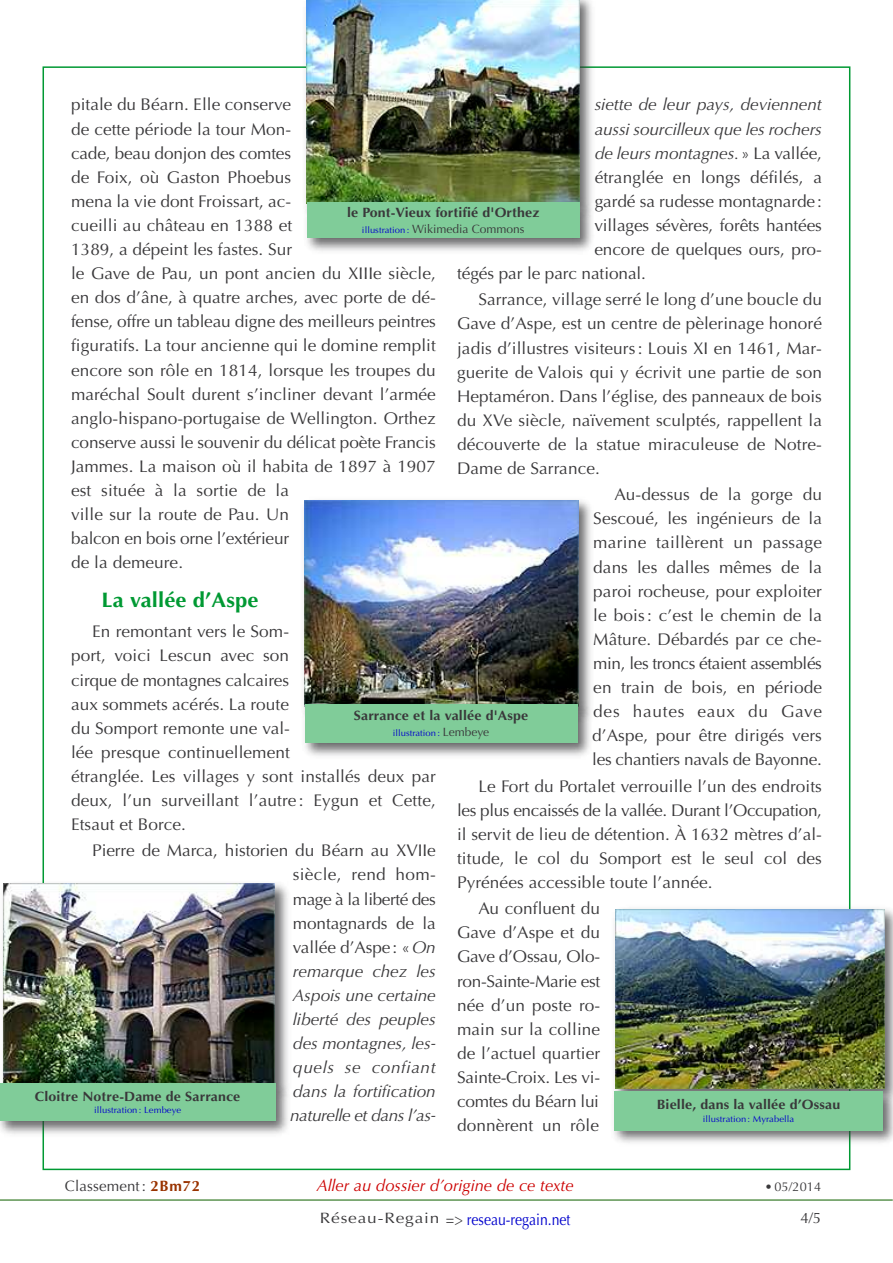
<style>
.page{position:relative;width:893px;height:1263px;background:#fff}
.page>*{position:absolute;margin:0;border:0;box-sizing:border-box;transform-origin:0 0}
.t1{font:700 21px "Optima";letter-spacing:.005em;color:#093;scale:1.05 1}
.t2{font:16.8px/24.2px "Optima";letter-spacing:.005em;color:#39383a;text-align:justify}
.t3{font:italic 16.8px/24.2px "Optima";letter-spacing:-.01em;color:#39383a;text-align:justify}
.t4{font:italic 16.5px "Optima";color:#c00}
.t5{font:16.5px "Optima";color:#00c;scale:.85 1}
.t6{font:15px "Optima";letter-spacing:.01em;color:#39383a}
.t7{font:700 13.5px "Optima";letter-spacing:.01em;color:#39383a;scale:1.05 1}
.t8{font:12.75px "Optima";letter-spacing:.01em;color:#39383a}
.t9{font:12px "Optima";color:#39383a}
.t10{font:9px "Optima";letter-spacing:.005em;color:#00c;scale:1.05 1}
.s1{font-style:normal}
.s2{font-size:9px;color:#00c}
.s3{font-size:12px;color:#39383a}
.s4{font-weight:700;color:#930}
.s5{font-size:15px;color:#39383a}
.s6{color:#39383a}
</style>
<div class="page">
<img style="left:615px;top:897px;width:278px;height:187px">
<img style="left:615px;top:910px;width:269px;height:174px">
<img style="left:614px;top:1084px;width:279px;height:66px">
<div style="left:614px;top:1091px;width:269px;height:39px;background:#80cc99"></div>
<img style="left:299px;top:0;width:300px;height:196px">
<img style="left:306px;top:0;width:274px;height:196px">
<img style="left:2px;top:877px;width:286px;height:200px">
<img style="left:4px;top:883px;width:271px;height:194px">
<img style="left:0;top:1077px;width:289px;height:63px">
<div style="left:0;top:1083px;width:275px;height:38px;background:#80cc99"></div>
<img style="left:578px;top:500px;width:13px;height:198px">
<img style="left:304px;top:500px;width:274px;height:198px">
<img style="left:303px;top:698px;width:288px;height:58px">
<div style="left:305px;top:704px;width:272px;height:39px;background:#80cc99"></div>
<img style="left:305px;top:196px;width:288px;height:55px">
<div style="left:307px;top:203px;width:272px;height:35px;background:#80cc99"></div>
<hr style="left:0;top:1199px;width:893px;height:2px;background:#5d9451">
<p class="t2" style="left:71px;top:93px;width:366px;text-align:left">pitale du Béarn. Elle conserve<br>de cette période la tour Mon-<br>cade, beau donjon des comtes<br>de Foix, où Gaston Phoebus<br>mena la vie dont Froissart, ac-<br>cueilli au château en 1388 et<br>1389, a dépeint les fastes. Sur<br>le Gave de Pau, un pont ancien du XIIIe siècle, en dos d’âne, à quatre arches, avec porte de dé&shy;fense, offre un tableau digne des meilleurs peintres figuratifs. La tour ancienne qui le domine remplit encore son rôle en 1814, lorsque les troupes du maréchal Soult durent s’incliner devant l’armée anglo-hispano-portugaise de Wellington. Orthez conserve aussi le souvenir du délicat poète Francis Jammes. La maison où il habita de 1897 à 1907 est située à la sortie de la<br>ville sur la route de Pau. Un<br>balcon en bois orne l’extérieur<br>de la demeure.</p>
<p class="t1" style="left:102px;top:587px;width:151px">La vallée d’Aspe</p>
<p class="t2" style="left:71px;top:620px;width:366px;text-align:left;text-indent:21px">En remontant vers le Som-<br>port, voici Lescun avec son<br>cirque de montagnes calcaires<br>aux sommets acérés. La route<br>du Somport remonte une val-<br>lée presque continuellement<br>étranglée. Les villages y sont installés deux par deux, l’un surveillant l’autre : Eygun et Cette,<br>Etsaut et Borce.</p>
<p class="t3" style="left:290px;top:839px;width:147px;text-indent:-198px"><span class="s1">Pierre de Marca, historien du Béarn au XVIIe siècle, rend hom&shy;mage à la liberté des montagnards de la vallée d’Aspe: «</span>On remarque chez les Aspois une certaine liberté des peuples des montagnes, les&shy;quels se confiant dans la fortification naturelle et dans l’as-</p>
<p class="t3" style="left:595px;top:93px;width:229px">siette de leur pays, deviennent</p>
<p class="t3" style="left:595px;top:117px;width:229px">aussi sourcilleux que les rochers</p>
<p class="t3" style="left:595px;top:141px;width:229px">de leurs montagnes.<span class="s1">» La vallée,</span></p>
<p class="t2" style="left:595px;top:165px;width:229px">étranglée en longs défilés, a</p>
<p class="t2" style="left:595px;top:189px;width:229px">gardé sa rudesse montagnarde:</p>
<p class="t2" style="left:594px;top:213px;width:229px">villages sévères, forêts hantées</p>
<p class="t2" style="left:594px;top:237px;width:229px">encore de quelques ours, pro-</p>
<p class="t2" style="left:457px;top:262px;width:190px">tégés par le parc national.</p>
<p class="t2" style="left:457px;top:288px;width:366px;text-indent:21px">Sarrance, village serré le long d’une boucle du Gave d’Aspe, est un centre de pèlerinage honoré jadis d’illustres visiteurs: Louis XI en 1461, Mar&shy;guerite de Valois qui y écrivit une partie de son Heptaméron. Dans l’église, des panneaux de bois du XVe siècle, naïvement sculptés, rappellent la découverte de la statue miraculeuse de Notre-Dame de Sarrance.</p>
<p class="t2" style="left:592px;top:483px;width:231px;text-indent:22px">Au-dessus de la gorge du Sescoué, les ingénieurs de la marine taillèrent un passage dans les dalles mêmes de la paroi rocheuse, pour exploiter le bois: c’est le chemin de la Mâture. Débardés par ce che&shy;min, les troncs étaient assemblés en train de bois, en période des hautes eaux du Gave d’Aspe, pour être dirigés vers les chantiers navals de Bayonne.</p>
<p class="t2" style="left:457px;top:774px;width:366px;text-indent:21px">Le Fort du Portalet verrouille l’un des endroits les plus encaissés de la vallée. Durant l’Occupation, il servit de lieu de détention. À 1632 mètres d’al&shy;titude, le col du Somport est le seul col des Pyrénées accessible toute l’année.</p>
<p class="t2" style="left:457px;top:897px;width:145px;text-indent:21px">Au confluent du Gave d’Aspe et du Gave d’Ossau, Olo&shy;ron-Sainte-Marie est née d’un poste ro&shy;main sur la colline de l’actuel quartier Sainte-Croix. Les vi&shy;comtes du Béarn lui donnèrent un rôle</p>
<p class="t7" style="left:347px;top:205px;width:185px">le Pont-Vieux fortifié d'Orthez</p>
<p class="t9" style="left:362px;top:222px;width:164px"><span class="s2">illustration:</span> Wikimedia Commons</p>
<p class="t7" style="left:354px;top:708px;width:167px">Sarrance et la vallée d'Aspe</p>
<p class="t10" style="left:393px;top:728px;width:93px">illustration: <span class="s3">Lembeye</span></p>
<p class="t7" style="left:35px;top:1088px;width:197px">Cloitre Notre-Dame de Sarrance</p>
<p class="t10" style="left:94px;top:1105px;width:84px">illustration: Lembeye</p>
<p class="t7" style="left:657px;top:1097px;width:176px">Bielle, dans la vallée d’Ossau</p>
<p class="t10" style="left:703px;top:1114px;width:88px">illustration: Myrabella</p>
<p class="t6" style="left:65px;top:1177px;width:137px">Classement : <span class="s4">2Bm72</span></p>
<p class="t4" style="left:317px;top:1175px;width:259px">Aller au dossier d’origine de ce texte</p>
<p class="t8" style="left:765px;top:1179px;width:58px">•05/2014</p>
<p class="t5" style="left:320px;top:1210px;width:296px"><span class="s5">Réseau-Regain</span> <span class="s6">=&gt;</span> reseau-regain.net</p>
<p class="t6" style="left:800px;top:1209px;width:22px">4/5</p>
</div>
